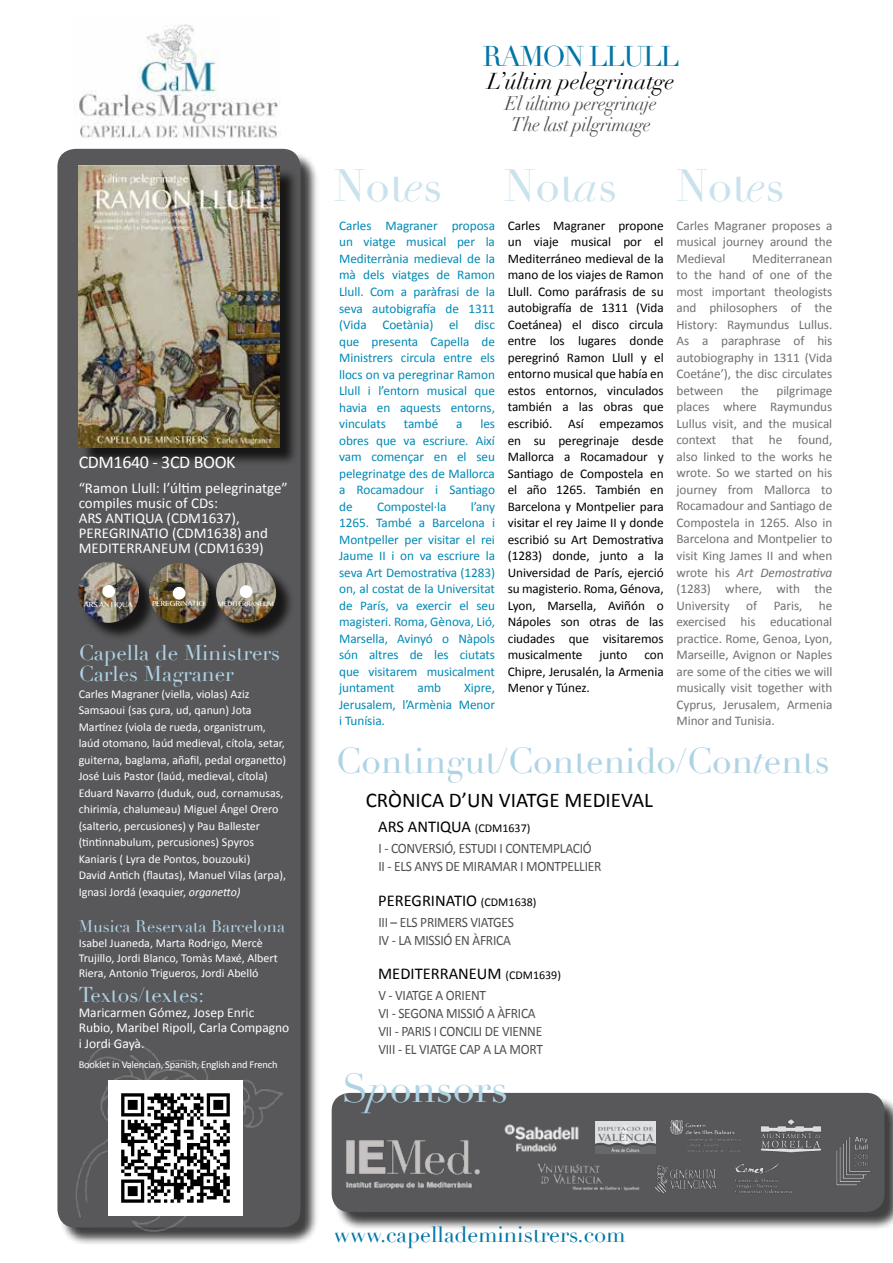
<style>
.page{position:relative;width:893px;height:1263px;background:#fff}
.page>*{position:absolute;margin:0;border:0;box-sizing:border-box;transform-origin:0 0}
.t1{font:44.1px "Didot";color:#cae2ed}
.t2{font:39.75px "Didot";color:#aed3e5}
.t3{font:35.25px "Didot";color:#aed3e5}
.t4{font:27.9px "Didot";letter-spacing:-.06em;color:#0075a7}
.t5{font:italic 22.35px "Didot";color:#000}
.t6{font:21.9px "Didot";color:#0075a7}
.t7{font:21px/21px "Didot";color:#aed3e5}
.t8{font:21px "Calibri";color:#000}
.t9{font:italic 19.2px/21px "Didot";letter-spacing:-.02em;color:#514f50;text-align:center;scale:.93 1}
.t10{font:18px "Calibri";letter-spacing:-.02em;color:#fff}
.t11{font:16.5px "Calibri";color:#000}
.t12{font:16.5px "Didot";color:#aed3e5}
.t13{font:15px/15px "Calibri";color:#fff}
.t14{font:14.4px/18px "Calibri";letter-spacing:-.02em;color:#514f50;scale:.93 1}
.t15{font:13.5px/15.6px "Calibri";color:#fff}
.t16{font:13.2px/16.5px "Calibri";letter-spacing:-.005em;color:#707172;text-align:justify}
.t17{font:13.2px/16.5px "Calibri";letter-spacing:-.005em;color:#0089b5;text-align:justify}
.t18{font:13.2px/16.5px "Calibri";letter-spacing:-.005em;color:#000;text-align:justify}
.t19{font:12px/16.5px "Calibri";color:#fff}
.t20{font:10.5px "Calibri";letter-spacing:-.02em;color:#fff}
.t21{font:7.35px "Oriya MN";letter-spacing:-.02em;color:#fff}
.t22{font:6.45px "Oriya MN";letter-spacing:-.02em;color:#fff}
.s1{font-style:italic}
.s2{font-size:12px}
</style>
<div class="page">
<div style="left:334px;top:1095px;width:559px;height:135px;background:#000;opacity:.75"></div>
<div style="left:332px;top:1093px;width:552px;height:119px;background:#58585a;border-radius:18px"></div>
<img style="left:74px;top:24px;width:207px;height:115px">
<div style="left:60px;top:151px;width:259px;height:1095px;background:#000;opacity:.75"></div>
<div style="left:57px;top:149px;width:243px;height:1078px;background:#58585a;border-radius:18px"></div>
<img style="left:76px;top:1041px;width:206px;height:203px">
<img style="left:108px;top:1080px;width:135px;height:135px">
<div style="left:81px;top:168px;width:217px;height:298px;background:#000;opacity:.75"></div>
<img style="left:79px;top:166px;width:200px;height:282px">
<div style="left:81px;top:565px;width:76px;height:76px;background:#000;opacity:.75"></div>
<img style="left:78px;top:562px;width:61px;height:61px">
<div style="left:151px;top:565px;width:76px;height:76px;background:#000;opacity:.75"></div>
<img style="left:149px;top:563px;width:60px;height:60px;border-radius:30px">
<div style="left:218px;top:565px;width:76px;height:76px;background:#000;opacity:.75"></div>
<img style="left:216px;top:563px;width:60px;height:60px;border-radius:30px">
<div style="left:103px;top:586px;width:11px;height:11px;background:#fff;border-radius:50%"></div>
<div style="left:102px;top:585px;width:13px;height:13px;border:2px solid #fff;border-radius:50%"></div>
<div style="left:173px;top:588px;width:12px;height:11px;background:#fff;border-radius:50%"></div>
<div style="left:173px;top:587px;width:12px;height:13px;border:2px solid #fff;border-radius:50%"></div>
<div style="left:240px;top:586px;width:12px;height:11px;background:#fff;border-radius:50%"></div>
<div style="left:240px;top:585px;width:12px;height:13px;border:2px solid #fff;border-radius:50%"></div>
<img style="left:346px;top:1140px;width:134px;height:49px">
<img style="left:761px;top:1119px;width:60px;height:34px">
<img style="left:836px;top:1137px;width:35px;height:49px">
<img style="left:734px;top:1163px;width:58px;height:30px">
<img style="left:655px;top:1165px;width:62px;height:29px">
<img style="left:671px;top:1120px;width:70px;height:32px">
<img style="left:537px;top:1163px;width:103px;height:28px">
<img style="left:595px;top:1121px;width:60px;height:33px">
<img style="left:504px;top:1124px;width:75px;height:28px">
<h3 class="t10" style="left:79px;top:450px;width:158px">CDM1640 - 3CD BOOK</h3>
<p class="t13" style="left:79px;top:481px;width:211px">“Ramon Llull: l’últim pelegrinatge” compiles music of CDs:<br>ARS ANTIQUA (CDM1637),<br>PEREGRINATIO (CDM1638) and<br>MEDITERRANEUM (CDM1639)</p>
<p class="t21" style="left:84px;top:600px;width:50px">ARS ANTIQUA</p>
<p class="t21" style="left:152px;top:599px;width:54px">PEREGRINATIO</p>
<p class="t22" style="left:218px;top:600px;width:57px">MEDITERRANEUM</p>
<h3 class="t7" style="left:79px;top:643px;width:203px">Capella de Ministrers<br>Carles Magraner</h3>
<p class="t19" style="left:79px;top:685px;width:209px">Carles Magraner (viella, violas) Aziz Samsaoui (sas çura, ud, qanun) Jota Martínez (viola de rueda, organistrum, laúd otomano, laúd medieval, cítola, setar, guiterna, baglama, añafil, pedal organetto)<br>José Luis Pastor (laúd, medieval, cítola)<br>Eduard Navarro (duduk, oud, cornamusas, chirimía, chalumeau) Miguel Ángel Orero (salterio, percusiones) y Pau Ballester (tintinnabulum, percusiones) Spyros Kaniaris ( Lyra de Pontos, bouzouki)<br>David Antich (flautas), Manuel Vilas (arpa), Ignasi Jordá (exaquier, <span class="s1">organetto)</span></p>
<p class="t12" style="left:79px;top:916px;width:208px">Musica Reservata Barcelona</p>
<p class="t19" style="left:79px;top:935px;width:201px;line-height:15px">Isabel Juaneda, Marta Rodrigo, Mercè<br>Trujillo, Jordi Blanco, Tomàs Maxé, Albert<br>Riera, Antonio Trigueros, Jordi Abelló</p>
<h3 class="t7" style="left:79px;top:984px;width:127px">Textos/textes:</h3>
<p class="t15" style="left:79px;top:1004px;width:212px">Maricarmen Gómez, Josep Enric<br>Rubio, Maribel Ripoll, Carla Compagno i Jordi Gayà.</p>
<p class="t20" style="left:79px;top:1057px;width:200px">Booklet in Valencian, Spanish, English and French</p>
<h1 class="t1" style="left:334px;top:159px;width:110px">Not<span class="s1">e</span>s</h1>
<h3 class="t4" style="left:482px;top:39px;width:199px">RAMON LLULL</h3>
<h3 class="t5" style="left:488px;top:68px;width:188px">L’últim pelegrinatge</h3>
<h3 class="t9" style="left:505px;top:93px;width:165px">El último peregrinaje<br>The last pilgrimage</h3>
<h1 class="t1" style="left:504px;top:159px;width:115px">Not<span class="s1">a</span>s</h1>
<h1 class="t1" style="left:676px;top:159px;width:110px">Not<span class="s1">e</span>s</h1>
<p class="t17" style="left:339px;top:217px;width:157px">Carles Magraner proposa un viatge musical per la Mediterrània medieval de la mà dels viatges de Ramon Llull. Com a paràfrasi de la seva autobigrafía de 1311 (Vida Coetània) el disc que presenta Capella de Ministrers circula entre els llocs on va peregrinar Ramon Llull i l’entorn musical que havia en aquests entorns, vinculats</p>
<p class="t17" style="left:404px;top:415px;width:36px">també</p>
<p class="t17" style="left:456px;top:415px;width:8px">a</p>
<p class="t17" style="left:339px;top:415px;width:157px;text-indent:141px">les obres que va escriure. Així vam començar en el seu pelegrinatge des de Mallorca a Rocamadour i Santiago de</p>
<p class="t17" style="left:339px;top:498px;width:157px;text-indent:132px">l’any 1265. També a Barcelona i Montpeller per visitar el rei Jaume II i on va escriure la seva Art Demostrativa (1283) on, al costat de la Universitat de París, va exercir el seu magisteri. Roma, Gènova, Lió, Marsella, Avinyó o Nàpols són altres de les ciutats que visitarem musicalment juntament</p>
<p class="t17" style="left:377px;top:498px;width:71px">Compostel·la</p>
<p class="t17" style="left:417px;top:679px;width:25px">amb</p>
<p class="t17" style="left:339px;top:679px;width:157px;text-indent:125px">Xipre, Jerusalem, l’Armènia Menor i Tunísia.</p>
<p class="t18" style="left:508px;top:217px;width:157px">Carles Magraner propone un viaje musical por el Mediterráneo medieval de la mano de los viajes de Ramon Llull. Como paráfrasis de su autobigrafía de 1311 (Vida Coetánea) el disco circula entre los lugares donde peregrinó Ramon Llull y el entorno musical que había en estos entornos, vinculados también a las obras que escribió. Así empezamos en su peregrinaje desde Mallorca a Rocamadour y Santiago de Compostela en el año 1265. También en Barcelona y Montpelier para visitar el rey Jaime II y donde escribió su Art Demostrativa (1283) donde, junto a la Universidad de París, ejerció su magisterio. Roma, Génova, Lyon, Marsella, Aviñón o Nápoles son otras de las ciudades que visitaremos musicalmente</p>
<p class="t18" style="left:599px;top:646px;width:29px">junto</p>
<p class="t18" style="left:508px;top:646px;width:157px;text-indent:137px">con Chipre, Jerusalén, la Armenia Menor y Túnez.</p>
<p class="t16" style="left:676px;top:217px;width:157px">Carles Magraner proposes a musical journey around the Medieval</p>
<p class="t16" style="left:676px;top:250px;width:157px;text-indent:76px">Mediterranean to the hand of one of the most important theologists and philosophers of the History: Raymundus Lullus.<br>As a paraphrase of his autobiography in 1311 (Vida Coetáne’), the disc circulates between</p>
<p class="t16" style="left:676px;top:382px;width:157px;text-indent:100px">pilgrimage places where Raymundus Lullus visit, and the musical context that he found, also linked to the works he wrote. So we started on his journey from Mallorca to Rocamadour and Santiago de Compostela in 1265. Also in Barcelona and Montpelier to visit King James II and when wrote his <span class="s1">Art Demostrativa </span>(1283) where, with the University of Paris, he exercised his educational practice. Rome, Genoa, Lyon, Marseille, Avignon or Naples are some of the cities we will musically visit together with Cyprus, Jerusalem, Armenia Minor and Tunisia.</p>
<p class="t16" style="left:741px;top:382px;width:19px">the</p>
<h3 class="t3" style="left:336px;top:740px;width:495px">Contingut/Contenido/Con<span class="s1">t</span>ents</h3>
<h3 class="t8" style="left:366px;top:786px;width:289px">CRÒNICA D’UN VIATGE MEDIEVAL</h3>
<p class="t11" style="left:378px;top:816px;width:154px">ARS ANTIQUA <span class="s2">(CDM1637)</span></p>
<p class="t14" style="left:378px;top:839px;width:241px">I - CONVERSIÓ, ESTUDI I CONTEMPLACIÓ<br>II - ELS ANYS DE MIRAMAR I MONTPELLIER</p>
<p class="t11" style="left:378px;top:890px;width:160px">PEREGRINATIO <span class="s2">(CDM1638)</span></p>
<p class="t14" style="left:378px;top:913px;width:147px">III – ELS PRIMERS VIATGES<br>IV - LA MISSIÓ EN ÀFRICA</p>
<p class="t11" style="left:378px;top:963px;width:184px">MEDITERRANEUM <span class="s2">(CDM1639)</span></p>
<p class="t14" style="left:378px;top:986px;width:178px">V - VIATGE A ORIENT<br>VI - SEGONA MISSIÓ A ÀFRICA<br>VII - PARIS I CONCILI DE VIENNE<br>VIII - EL VIATGE CAP A LA MORT</p>
<h2 class="t2" style="left:342px;top:1064px;width:168px">S<span class="s1">p</span>onsors</h2>
<h3 class="t6" style="left:334px;top:1221px;width:293px">www.capelladeministrers.com</h3>
</div>
